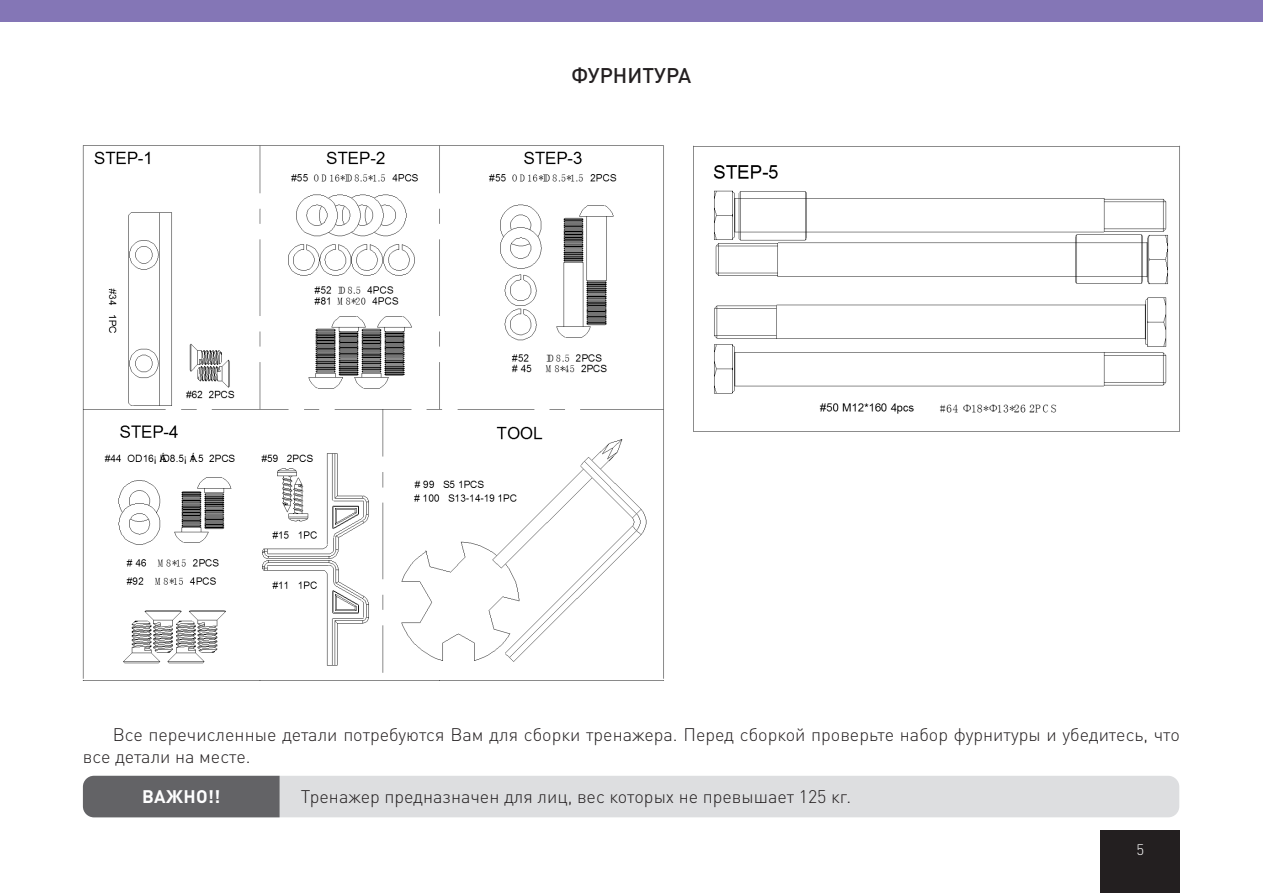
<style>
.page{position:relative;width:1263px;height:893px;background:#fff}
.page>*{position:absolute;margin:0;border:0;box-sizing:border-box;transform-origin:0 0}
.РАЗДЕЛ{font:500 21px "DIN Pro";color:#231f20}
.Обычный_текст__с_отс{font:300 18px/21.6px "DIN Pro";color:#231f20}
.Обычный_текст{font:300 18px "DIN Pro";color:#231f20}
.РАЗДЕЛ-2{font:700 18px "DIN Pro";letter-spacing:.02em;color:#fff}
.t1{font:300 15px "DIN Pro";color:#fff}
</style>
<div class="page">
<div style="left:0;top:0;width:1263px;height:21px;background:#8476b6"></div>
<div style="left:1101px;top:831px;width:79px;height:62px;background:#231f20"></div>
<div style="left:83px;top:776px;width:1096px;height:41px;background:#dddee0;border-radius:11px"></div>
<div style="left:83px;top:776px;width:197px;height:41px;background:#636366"></div>
<img style="left:83px;top:145px;width:581px;height:536px">
<img style="left:693px;top:145px;width:487px;height:287px">
<p class="РАЗДЕЛ" style="left:571px;top:58px;width:121px">ФУРНИТУРА</p>
<p class="Обычный_текст__с_отс" style="left:83px;top:722px;width:1099px;text-indent:30px">Все перечисленные детали потребуются Вам для сборки тренажера. Перед сборкой проверьте набор фурнитуры и убедитесь, что все детали на месте.</p>
<p class="РАЗДЕЛ-2" style="left:142px;top:782px;width:80px">ВАЖНО!!</p>
<p class="Обычный_текст" style="left:301px;top:783px;width:552px">Тренажер предназначен для лиц, вес которых не превышает 125 кг.</p>
<p class="t1" style="left:1136px;top:838px;width:9px">5</p>
</div>
